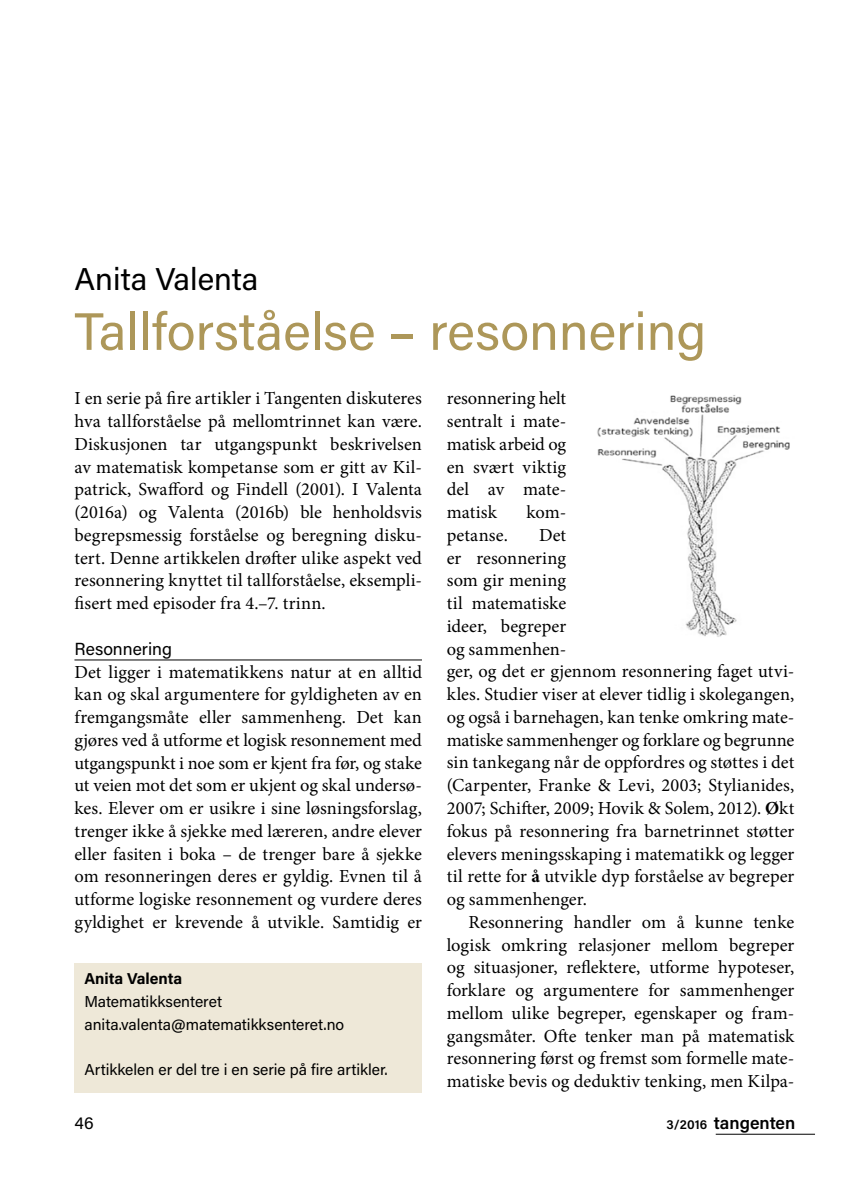
<style>
.page{position:relative;width:844px;height:1191px;background:#fff}
.page>*{position:absolute;margin:0;border:0;box-sizing:border-box;transform-origin:0 0}
.t1{font:52.5px "Acumin Pro";color:#ad9759}
.t2{font:31.5px "Acumin Pro";color:#000}
.t3{font:18.38px/22.8px "Minion Pro";color:#000;text-align:justify}
.t4{font:600 17.5px "Acumin Pro";color:#000}
.t5{font:17.5px "Acumin Pro";color:#000}
.t6{font:15.75px/22.8px "Acumin Pro";color:#000}
.t7{font:700 15.75px "Acumin Pro";color:#000}
.s1{font-weight:700}
.s2{font-size:13.12px}
</style>
<div class="page">
<hr style="left:715px;top:1133px;width:99px;height:1px;background:#000">
<hr style="left:74px;top:659px;width:348px;height:1px;background:#000">
<div style="left:74px;top:962px;width:348px;height:130px;background:#eee8d8"></div>
<img style="left:597px;top:395px;width:193px;height:242px">
<h2 class="t2" style="left:74px;top:257px;width:186px">Anita Valenta</h2>
<h1 class="t1" style="left:74px;top:295px;width:633px">Tallforståelse – resonnering</h1>
<p class="t3" style="left:74px;top:387px;width:349px">I en serie på fire artikler i Tangenten diskuteres hva tallforståelse på mellomtrinnet kan være.<br>Diskusjonen tar utgangspunkt beskrivelsen av matematisk kompetanse som er gitt av Kil&shy;patrick, Swafford og Findell (2001). I Valenta (2016a) og Valenta (2016b) ble henholdsvis begrepsmessig forståelse og beregning disku&shy;tert. Denne artikkelen drøfter ulike aspekt ved resonnering knyttet til tallforståelse, eksempli&shy;fisert med episoder fra 4.–7. trinn.</p>
<p class="t5" style="left:74px;top:636px;width:99px">Resonnering</p>
<p class="t3" style="left:74px;top:660px;width:349px">Det ligger i matematikkens natur at en alltid kan og skal argumentere for gyldigheten av en fremgangsmåte eller sammenheng. Det kan gjøres ved å utforme et logisk resonnement med utgangspunkt i noe som er kjent fra før, og stake ut veien mot det som er ukjent og skal undersø&shy;kes. Elever om er usikre i sine løsningsforslag, trenger ikke å sjekke med læreren, andre elever eller fasiten i boka – de trenger bare å sjekke om resonneringen deres er gyldig. Evnen til å utforme logiske resonnement og vurdere deres gyldighet er krevende å utvikle. Samtidig er</p>
<p class="t3" style="left:446px;top:387px;width:121px">resonnering helt sentralt i mate&shy;matisk arbeid og en svært viktig del av mate&shy;matisk</p>
<p class="t3" style="left:526px;top:501px;width:41px">kom-</p>
<p class="t3" style="left:446px;top:524px;width:349px;text-align:left;text-indent:92px">Det<br>er resonnering<br>som gir mening<br>til matematiske<br>ideer, begreper<br>og sammenhen-<br>ger, og det er gjennom resonnering faget utvi&shy;kles. Studier viser at elever tidlig i skolegangen, og også i barnehagen, kan tenke omkring mate&shy;matiske sammenhenger og forklare og begrunne sin tankegang når de oppfordres og støttes i det (Carpenter, Franke &amp; Levi, 2003; Stylianides, 2007; Schifter, 2009; Hovik &amp; Solem, 2012). <span class="s1">Ø</span>kt fokus på resonnering fra barnetrinnet støtter elevers meningsskaping i matematikk og legger til rette for <span class="s1">å</span> utvikle dyp forståelse av begreper og sammenhenger.</p>
<p class="t3" style="left:446px;top:910px;width:349px;text-indent:22px">Resonnering handler om å kunne tenke logisk omkring relasjoner mellom begreper og situasjoner, reflektere, utforme hypoteser, forklare og argumentere for sammenhenger mellom ulike begreper, egenskaper og fram&shy;gangsmåter. Ofte tenker man på matematisk resonnering først og fremst som formelle mate&shy;matiske bevis og deduktiv tenking, men Kilpa-</p>
<p class="t3" style="left:446px;top:524px;width:63px">petanse.</p>
<p class="t7" style="left:84px;top:967px;width:99px">Anita Valenta</p>
<p class="t6" style="left:84px;top:989px;width:261px">Matematikksenteret anita.valenta@matematikksenteret.no</p>
<p class="t6" style="left:84px;top:1057px;width:305px">Artikkelen er del tre i en serie på fire artikler.</p>
<p class="t5" style="left:74px;top:1111px;width:21px">46</p>
<p class="t4" style="left:666px;top:1111px;width:130px"><span class="s2">3/2016</span> tangenten</p>
</div>
